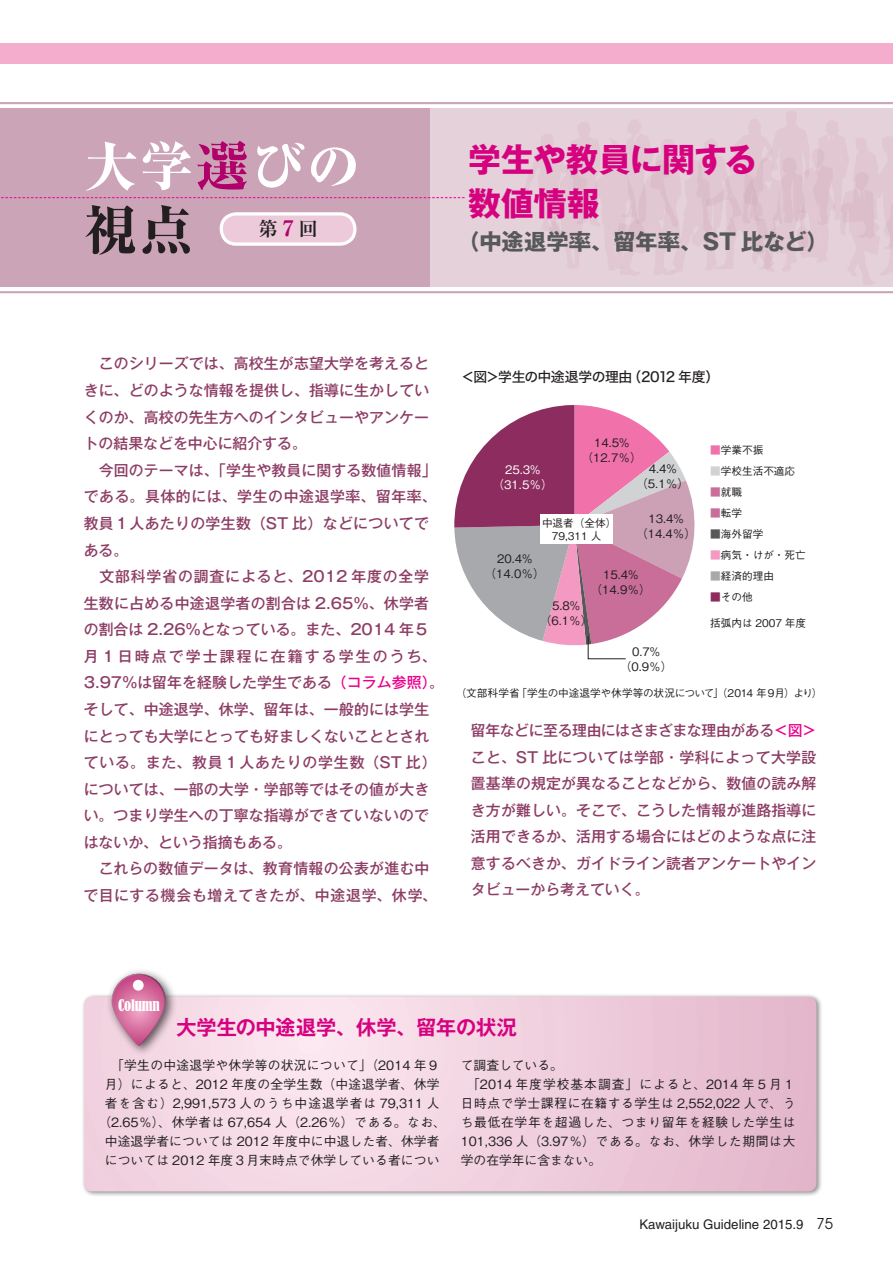
<style>
.page{position:relative;width:893px;height:1263px;background:#fff}
.page>*{position:absolute;margin:0;border:0;box-sizing:border-box;transform-origin:0 0}
.ノーマル{font:800 53.1px "Ryumin Pro";letter-spacing:.05em;color:#fff}
.ノーマル-2{font:800 53.1px "Ryumin Pro";color:#231f20}
.ノーマル-3{font:700 33px "Gothic MB101 Pr 6";letter-spacing:-.01em;color:#d6017f}
.ノーマル-4{font:700 22.35px "Gothic MB101 Pr 6";letter-spacing:-.005em;color:#57585a}
.ノーマル-5{font:700 20.25px "Gothic MB101 Pr 6 De";letter-spacing:-.01em;color:#d6017f}
.ノーマル-6{font:700 19.5px "Ryumin Pro";color:#231f20}
.t1{font:500 14.85px/26.5px "Gothic MB101 Pro";letter-spacing:.01em;color:#8d3d65;text-align:justify}
.t2{font:500 14.85px/26.5px "Gothic MB101 Pro";letter-spacing:.03em;color:#8d3d65}
.t3{font:condensed 14.85px "Bernard";letter-spacing:-.01em;color:#fff}
.ノーマル-7{font:14.85px "Avant Garde";color:#231f20}
.t4{font:13.8px "Hira Kaku Std W5";letter-spacing:-.03em;color:#231f20}
.ノーマル-8{font:13.35px "Helvetica";color:#231f20}
.t5{font:500 12.75px/19.2px "Gothic BBB Pro";letter-spacing:.01em;color:#231f20;text-align:center}
.t6{font:500 11.7px/15px "Gothic BBB Pro";color:#231f20;text-align:center}
.t7{font:500 11.7px/15px "Gothic BBB Pro";color:#fff;text-align:center}
.t8{font:500 10.65px "Gothic BBB Pr 6";color:#231f20}
.t9{font:500 10.65px "Gothic BBB Pro";letter-spacing:-.01em;color:#231f20}
.s1{color:#b0016a}
.s2{font-size:21.45px;color:#b0016a}
.s3{color:#ed028c}
.s4{color:#f171ab}
.s5{color:#d1d2d4}
.s6{color:#c86e98}
.s7{color:#57585a}
.s8{color:#f499c2}
.s9{color:#a8a9ad}
.s10{color:#8d2c5f}
</style>
<div class="page">
<div style="left:0;top:43px;width:893px;height:20px;background:#f5adce"></div>
<svg style="left:0;top:102px;width:893px;height:192px"></svg>
<div style="left:0;top:108px;width:430px;height:179px;background:#cca4b7"></div>
<div style="left:430px;top:108px;width:463px;height:180px;background:linear-gradient(to right,#e4d0d9,#e0c8d2)"></div>
<svg style="left:0;top:197px;width:465px;height:1px"></svg>
<div style="left:221px;top:214px;width:134px;height:30px;background:#eccad9;border-radius:15px"></div>
<div style="left:220px;top:212px;width:136px;height:34px;border:3px solid #fff;border-radius:15px"></div>
<svg style="left:454px;top:405px;width:241px;height:255px"></svg>
<div style="left:540px;top:514px;width:73px;height:30px;background:#fff"></div>
<div style="left:81px;top:993px;width:741px;height:204px;background:#231f20;opacity:.5"></div>
<svg style="left:84px;top:997px;width:732px;height:194px;background:#f0d0de"></svg>
<div style="left:105px;top:967px;width:72px;height:90px;background:#231f20;opacity:.75"></div>
<svg style="left:112px;top:974px;width:54px;height:72px;background:#d287aa"></svg>
<div style="left:133px;top:980px;width:11px;height:11px;background:#fff;border-radius:50%"></div>
<p class="ノーマル" style="left:84px;top:124px;width:278px">大学<span class="s1">選</span>びの</p>
<p class="ノーマル-2" style="left:84px;top:188px;width:110px">視点</p>
<p class="ノーマル-6" style="left:258px;top:214px;width:62px">第<span class="s2">７</span>回</p>
<p class="ノーマル-3" style="left:468px;top:132px;width:291px">学生や教員に関する</p>
<p class="ノーマル-3" style="left:468px;top:176px;width:133px">数値情報</p>
<p class="ノーマル-4" style="left:457px;top:223px;width:373px">（中途退学率、留年率、ST 比など）</p>
<p class="t1" style="left:84px;top:349px;width:347px;text-indent:15px">このシリーズでは、高校生が志望大学を考えるときに、どのような情報を提供し、指導に生かしていくのか、高校の先生方へのインタビューやアンケートの結果などを中心に紹介する。</p>
<p class="t1" style="left:84px;top:455px;width:354px;text-align:left">　今回のテーマは、「学生や教員に関する数値情報」である。具体的には、学生の中途退学率、留年率、教員１人あたりの学生数（ST 比）などについてである。</p>
<p class="t1" style="left:84px;top:561px;width:362px;text-align:left">　文部科学省の調査によると、2012 年度の全学生数に占める中途退学者の割合は 2.65％、休学者の割合は 2.26％となっている。また、2014 年５月１日時点で学士課程に在籍する学生のうち、<br>3.97％は留年を経験した学生である<span class="s3">（コラム参照）</span>。そして、中途退学、休学、留年は、一般的には学生にとっても大学にとっても好ましくないこととされている。また、教員１人あたりの学生数（ST 比）については、一部の大学・学部等ではその値が大きい。つまり学生への丁寧な指導ができていないのではないか、という指摘もある。</p>
<p class="t2" style="left:83px;top:854px;width:355px">　これらの数値データは、教育情報の公表が進む中で目にする機会も増えてきたが、中途退学、休学、</p>
<p class="t4" style="left:461px;top:366px;width:260px">＜図＞学生の中途退学の理由（2012 年度）</p>
<p class="t7" style="left:493px;top:461px;width:62px">25.3%（31.5％）</p>
<p class="t6" style="left:582px;top:434px;width:62px">14.5%（12.7％）</p>
<p class="t9" style="left:542px;top:514px;width:76px">中退者（全体）</p>
<p class="t9" style="left:552px;top:527px;width:51px">79,311 人</p>
<p class="t6" style="left:636px;top:460px;width:54px">4.4%（5.1％）</p>
<p class="t6" style="left:636px;top:510px;width:62px">13.4%（14.4％）</p>
<p class="t6" style="left:485px;top:550px;width:62px">20.4%（14.0％）</p>
<p class="t6" style="left:540px;top:597px;width:54px">5.8%（6.1％）</p>
<p class="t6" style="left:591px;top:566px;width:62px">15.4%（14.9％）</p>
<p class="t6" style="left:620px;top:643px;width:54px">0.7%（0.9％）</p>
<p class="t8" style="left:710px;top:441px;width:55px"><span class="s4">■</span>学業不振</p>
<p class="t8" style="left:710px;top:462px;width:87px"><span class="s5">■</span>学校生活不適応</p>
<p class="t8" style="left:710px;top:483px;width:33px"><span class="s6">■</span>就職</p>
<p class="t8" style="left:710px;top:504px;width:33px"><span class="s6">■</span>転学</p>
<p class="t8" style="left:710px;top:525px;width:55px"><span class="s7">■</span>海外留学</p>
<p class="t8" style="left:710px;top:546px;width:97px"><span class="s8">■</span>病気・けが・死亡</p>
<p class="t8" style="left:710px;top:567px;width:65px"><span class="s9">■</span>経済的理由</p>
<p class="t8" style="left:710px;top:588px;width:44px"><span class="s10">■</span>その他</p>
<p class="t8" style="left:710px;top:614px;width:97px">括弧内は 2007 年度</p>
<p class="t9" style="left:456px;top:684px;width:368px">（文部科学省「学生の中途退学や休学等の状況について」（2014 年９月）より）</p>
<p class="t1" style="left:471px;top:715px;width:347px">留年などに至る理由にはさまざまな理由がある<span class="s3">＜図＞</span>こと、ST 比については学部・学科によって大学設置基準の規定が異なることなどから、数値の読み解き方が難しい。そこで、こうした情報が進路指導に活用できるか、活用する場合にはどのような点に注意するべきか、ガイドライン読者アンケートやインタビューから考えていく。</p>
<p class="t3" style="left:118px;top:996px;width:43px">Column</p>
<p class="ノーマル-5" style="left:176px;top:1010px;width:342px">大学生の中途退学、休学、留年の状況</p>
<p class="t5" style="left:98px;top:1053px;width:349px">　「学生の中途退学や休学等の状況について」（2014 年９月）によると、2012 年度の全学生数（中途退学者、休学者を含む）2,991,573 人のうち中途退学者は 79,311 人（2.65％）、休学者は 67,654 人（2.26％）である。なお、中途退学者については 2012 年度中に中退した者、休学者については 2012 年度３月末時点で休学している者につい</p>
<p class="t5" style="left:461px;top:1053px;width:104px">て調査している。</p>
<p class="t5" style="left:461px;top:1073px;width:336px;text-align:justify">　「2014 年度学校基本調査」によると、2014 年５月１日時点で学士課程に在籍する学生は 2,552,022 人で、うち最低在学年を超過した、つまり留年を経験した学生は101,336 人（3.97％）である。なお、休学した期間は大学の在学年に含まない。</p>
<p class="ノーマル-8" style="left:639px;top:1216px;width:166px">Kawaijuku Guideline 2015.9</p>
<p class="ノーマル-7" style="left:816px;top:1214px;width:18px">75</p>
</div>
